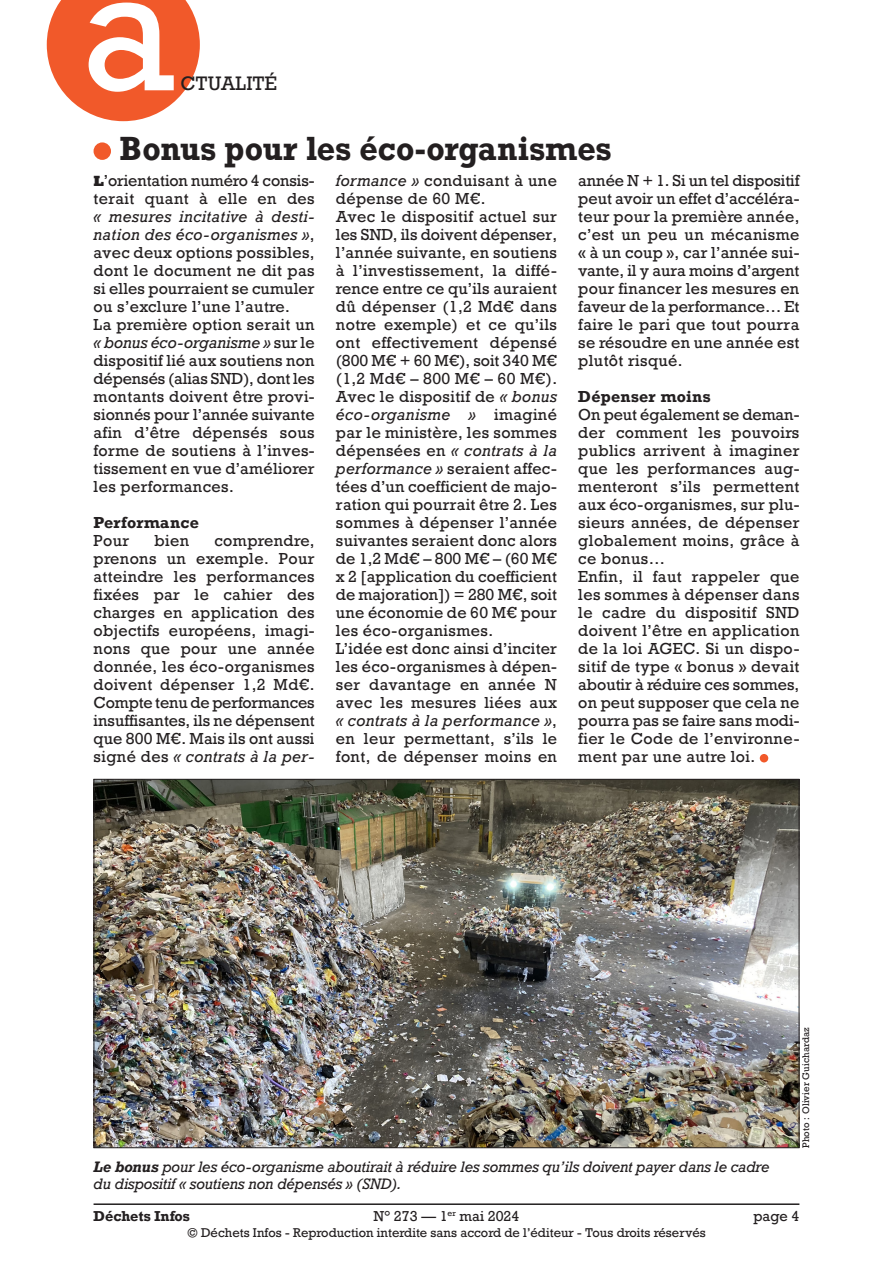
<style>
.page{position:relative;width:893px;height:1263px;background:#fff}
.page>*{position:absolute;margin:0;border:0;box-sizing:border-box;transform-origin:0 0}
.t1{font:166.5px "Rockwell";color:#fff}
.Texte_courant{font:700 31.5px "Rockwell";letter-spacing:.01em;color:#231f20;scale:.95 1}
.t2{font:18.3px "Rockwell";color:#231f20}
.Texte_courant-2{font:15px/18px "Rockwell";letter-spacing:.025em;color:#231f20;text-align:justify}
.Texte_courant-3{font:700 15px "Rockwell";letter-spacing:.01em;color:#231f20}
.Légende_photo{font:italic 14.25px/17.2px "Rockwell";letter-spacing:-.01em;color:#231f20}
.t3{font:13.5px "Rockwell";color:#231f20}
.t4{font:700 13.5px "Rockwell";color:#231f20}
.t5{font:12px "Rockwell";color:#231f20}
.Crédit_photo{font:9px "Rockwell";letter-spacing:.015em;color:#231f20}
.s1{font-family:"Rockwell Std";font-weight:800}
.s2{font-style:italic}
.s3{font-weight:700}
</style>
<div class="page">
<hr style="left:94px;top:1203px;width:705px;height:2px;background:#231f20">
<div style="left:94px;top:142px;width:17px;height:18px;background:#f1592a;border-radius:50%"></div>
<div style="left:760px;top:754px;width:8px;height:8px;background:#f1592a;border-radius:50%"></div>
<img style="left:96px;top:781px;width:701px;height:365px">
<svg style="left:47px;top:0;width:153px;height:121px;background:#f3734b"></svg>
<h1 class="t1" style="left:80px;top:-73px;width:98px">a</h1>
<p class="t2" style="left:180px;top:72px;width:98px">CTUALITÉ</p>
<p class="Texte_courant" style="left:119px;top:128px;width:519px">Bonus pour les éco-organismes</p>
<p class="Texte_courant-2" style="left:94px;top:172px;width:223px"><span class="s1">L</span>’orientation numéro 4 consis&shy;terait quant à elle en des <span class="s2">« mesures incitative à desti&shy;nation des éco-organismes »</span>, avec deux options possibles, dont le document ne dit pas si elles pourraient se cumuler ou s’exclure l’une l’autre.</p>
<p class="Texte_courant-2" style="left:94px;top:316px;width:223px">La première option serait un <span class="s2">« bonus éco-organisme »</span> sur le dispositif lié aux soutiens non dépensés (alias SND), dont les montants doivent être provi&shy;sionnés pour l’année suivante afin d’être dépensés sous forme de soutiens à l’inves&shy;tissement en vue d’améliorer les performances.</p>
<p class="Texte_courant-3" style="left:94px;top:513px;width:107px">Performance</p>
<p class="Texte_courant-2" style="left:94px;top:532px;width:37px">Pour</p>
<p class="Texte_courant-2" style="left:155px;top:532px;width:36px">bien</p>
<p class="Texte_courant-2" style="left:578px;top:172px;width:223px">année N + 1. Si un tel dispositif peut avoir un effet d’accéléra&shy;teur pour la première année, c’est un peu un mécanisme « à un coup », car l’année sui&shy;vante, il y aura moins d’argent pour financer les mesures en faveur de la performance… Et faire le pari que tout pourra se résoudre en une année est plutôt risqué.</p>
<p class="Texte_courant-3" style="left:578px;top:387px;width:134px">Dépenser moins</p>
<p class="Texte_courant-2" style="left:578px;top:406px;width:223px">On peut également se deman&shy;der comment les pouvoirs publics arrivent à imaginer que les performances aug&shy;menteront s’ils permettent aux éco-organismes, sur plu&shy;sieurs années, de dépenser globalement moins, grâce à ce bonus…</p>
<p class="Texte_courant-2" style="left:578px;top:568px;width:223px">Enfin, il faut rappeler que les sommes à dépenser dans le cadre du dispositif SND doivent l’être en application de la loi AGEC. Si un dispo&shy;sitif de type « bonus » devait aboutir à réduire ces sommes, on peut supposer que cela ne pourra pas se faire sans modi&shy;fier le Code de l’environne&shy;ment par une autre loi.</p>
<p class="Texte_courant-2" style="left:336px;top:172px;width:223px"><span class="s2">formance »</span> conduisant à une dépense de 60 M€.</p>
<p class="Texte_courant-2" style="left:336px;top:208px;width:223px">Avec le dispositif actuel sur les SND, ils doivent dépenser, l’année suivante, en soutiens à l’investissement, la diffé&shy;rence entre ce qu’ils auraient dû dépenser (1,2 Md€ dans notre exemple) et ce qu’ils ont effectivement dépensé (800 M€ + 60 M€), soit 340 M€ (1,2 Md€ – 800 M€ – 60 M€).</p>
<p class="Texte_courant-2" style="left:336px;top:388px;width:223px">Avec le dispositif de <span class="s2">« bonus éco-organisme »</span> imaginé par le ministère, les sommes dépensées en <span class="s2">« contrats à la performance »</span> seraient affec&shy;tées d’un coefficient de majo&shy;ration qui pourrait être 2. Les sommes à dépenser l’année suivantes seraient donc alors de 1,2 Md€ – 800 M€ – (60 M€ x 2 [application du coefficient de majoration]) = 280 M€, soit une économie de 60 M€ pour les éco-organismes.</p>
<p class="Texte_courant-2" style="left:336px;top:640px;width:223px">L’idée est donc ainsi d’inciter les éco-organismes à dépen&shy;ser davantage en année N avec les mesures liées aux <span class="s2">« contrats à la performance »</span>, en leur permettant, s’ils le font, de dépenser moins en</p>
<p class="Texte_courant-2" style="left:94px;top:532px;width:223px;text-indent:121px">comprendre, prenons un exemple. Pour atteindre les performances fixées par le cahier des charges en application des objectifs européens, imagi&shy;nons que pour une année donnée, les éco-organismes doivent dépenser 1,2 Md€.<br>Compte tenu de performances insuffisantes, ils ne dépensent que 800 M€. Mais ils ont aussi signé des <span class="s2">« contrats à la per-</span></p>
<p class="Légende_photo" style="left:94px;top:1158px;width:677px"><span class="s3">Le bonus</span> pour les éco-organisme aboutirait à réduire les sommes qu’ils doivent payer dans le cadre du dispositif « soutiens non dépensés » (SND).</p>
<p class="Crédit_photo" style="left:800px;top:1148px;width:122px;rotate:-90deg">Photo : Olivier Guichardaz</p>
<p class="t4" style="left:94px;top:1207px;width:98px">Déchets Infos</p>
<p class="t3" style="left:373px;top:1207px;width:147px">N° 273 — 1<sup>er</sup> mai 2024</p>
<p class="t3" style="left:753px;top:1207px;width:48px">page 4</p>
<p class="t5" style="left:187px;top:1225px;width:520px">© Déchets Infos - Reproduction interdite sans accord de l’éditeur - Tous droits réservés</p>
</div>
